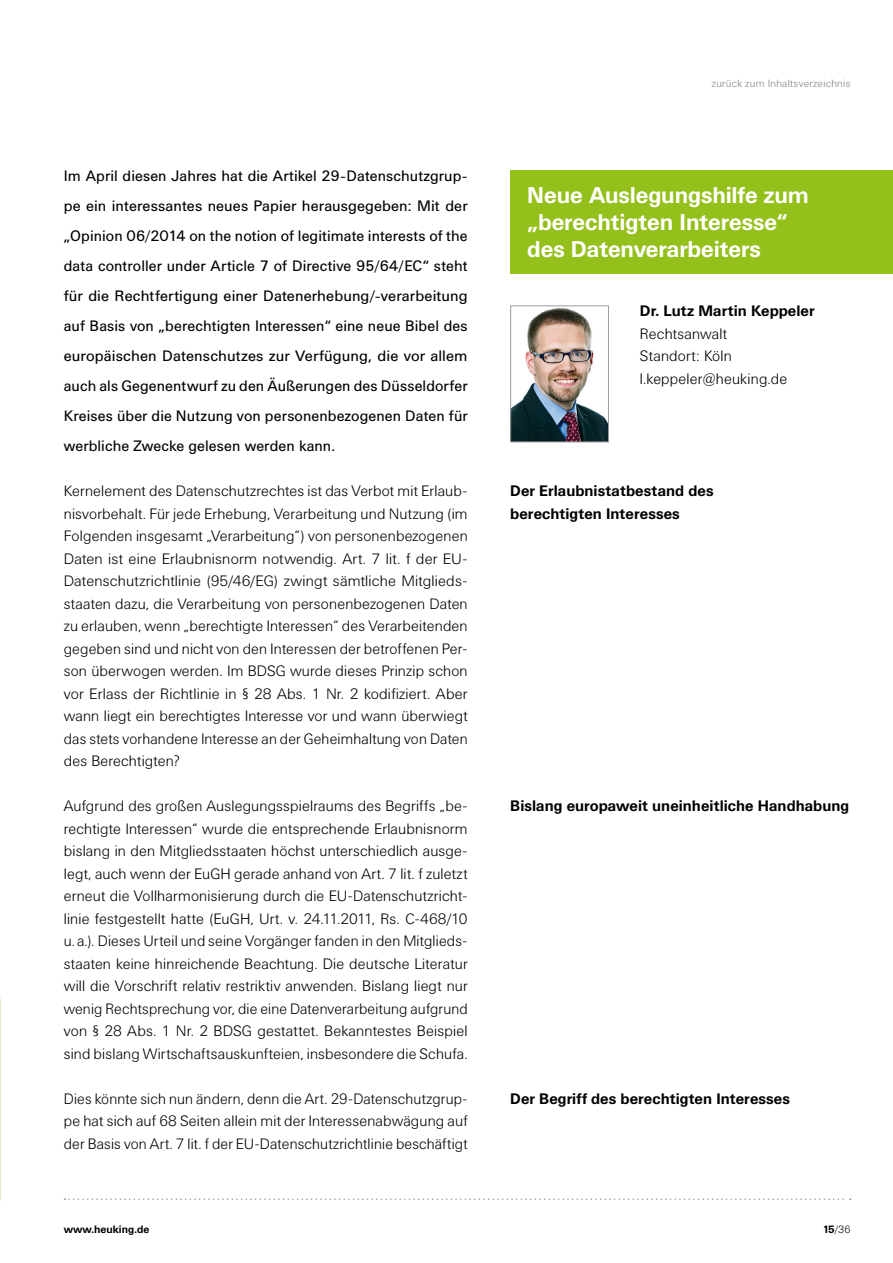
<style>
.page{position:relative;width:893px;height:1263px;background:#fff}
.page>*{position:absolute;margin:0;border:0;box-sizing:border-box;transform-origin:0 0}
.t1{font:700 22.5px/27px "Univers BQ";letter-spacing:-.005em;color:#fff}
.t2{font:300 15px/22.5px "Univers BQ";letter-spacing:.01em;color:#000;text-align:justify}
.t3{font:15px/30px "Univers BQ";letter-spacing:.005em;color:#000;text-align:justify}
.t4{font:700 15px/22.5px "Univers BQ";letter-spacing:.005em;color:#000}
.t5{font:300 10.5px "Univers BQ";letter-spacing:.025em;color:#868686}
.t6{font:700 10.5px "Univers BQ";color:#000}
.t7{font:300 10.5px "Univers BQ";color:#000}
.s1{font-weight:700}
</style>
<div class="page">
<svg style="left:65px;top:1198px;width:786px;height:2px"></svg>
<div style="left:510px;top:170px;width:383px;height:103px;background:#94c01c"></div>
<img style="left:512px;top:308px;width:95px;height:132px">
<div style="left:510px;top:305px;width:99px;height:137px;border:1px solid #9c9c9c"></div>
<p class="t3" style="left:64px;top:161px;width:405px">Im April diesen Jahres hat die Artikel 29-Datenschutzgrup&shy;pe ein interessantes neues Papier herausgegeben: Mit der „Opinion 06/2014 on the notion of legitimate interests of the data controller under Article 7 of Directive 95/64/EC“ steht für die Rechtfertigung einer Datenerhebung/-verarbeitung auf Basis von „berechtigten Interessen“ eine neue Bibel des europäischen Datenschutzes zur Verfügung, die vor allem auch als Gegenentwurf zu den Äußerungen des Düsseldorfer Kreises über die Nutzung von personenbezogenen Daten für werbliche Zwecke gelesen werden kann.</p>
<p class="t2" style="left:64px;top:480px;width:405px">Kernelement des Datenschutzrechtes ist das Verbot mit Erlaub&shy;nisvorbehalt. Für jede Erhebung, Verarbeitung und Nutzung (im Folgenden insgesamt „Verarbeitung“) von personenbezogenen Daten ist eine Erlaubnisnorm notwendig. Art. 7 lit. f der EU-Datenschutzrichtlinie (95/46/EG) zwingt sämtliche Mitglieds&shy;staaten dazu, die Verarbeitung von personenbezogenen Daten zu erlauben, wenn „berechtigte Interessen“ des Verarbeitenden gegeben sind und nicht von den Interessen der betroffenen Per&shy;son überwogen werden. Im BDSG wurde dieses Prinzip schon vor Erlass der Richtlinie in § 28 Abs. 1 Nr. 2 kodifiziert. Aber wann liegt ein berechtigtes Interesse vor und wann überwiegt das stets vorhandene Interesse an der Geheimhaltung von Daten des Berechtigten?</p>
<p class="t2" style="left:64px;top:795px;width:405px">Aufgrund des großen Auslegungsspielraums des Begriffs „be&shy;rechtigte Interessen“ wurde die entsprechende Erlaubnisnorm bislang in den Mitgliedsstaaten höchst unterschiedlich ausge&shy;legt, auch wenn der EuGH gerade anhand von Art. 7 lit. f zuletzt erneut die Vollharmonisierung durch die EU-Datenschutzricht&shy;linie festgestellt hatte (EuGH, Urt. v. 24.11.2011, Rs. C-468/10 u.a.). Dieses Urteil und seine Vorgänger fanden in den Mitglieds&shy;staaten keine hinreichende Beachtung. Die deutsche Literatur will die Vorschrift relativ restriktiv anwenden. Bislang liegt nur wenig Rechtsprechung vor, die eine Datenverarbeitung aufgrund von § 28 Abs. 1 Nr. 2 BDSG gestattet. Bekanntestes Beispiel sind bislang Wirtschaftsauskunfteien, insbesondere die Schufa.</p>
<p class="t2" style="left:64px;top:1088px;width:405px">Dies könnte sich nun ändern, denn die Art. 29-Datenschutzgrup&shy;pe hat sich auf 68 Seiten allein mit der Interessenabwägung auf der Basis von Art. 7 lit. f der EU-Datenschutzrichtlinie beschäftigt</p>
<p class="t5" style="left:712px;top:78px;width:140px">zurück zum Inhaltsverzeichnis</p>
<h1 class="t1" style="left:527px;top:182px;width:283px">Neue Auslegungshilfe zum „berechtigten Interesse“ des Datenverarbeiters</h1>
<p class="t4" style="left:640px;top:300px;width:176px">Dr. Lutz Martin Keppeler</p>
<p class="t2" style="left:640px;top:323px;width:149px;text-align:left">Rechtsanwalt<br>Standort: Köln l.keppeler@heuking.de</p>
<p class="t4" style="left:510px;top:480px;width:205px">Der Erlaubnistatbestand des berechtigten Interesses</p>
<p class="t4" style="left:510px;top:795px;width:340px">Bislang europaweit uneinheitliche Handhabung</p>
<p class="t4" style="left:510px;top:1087px;width:281px">Der Begriff des berechtigten Interesses</p>
<p class="t6" style="left:64px;top:1223px;width:87px">www.heuking.de</p>
<p class="t7" style="left:823px;top:1224px;width:29px"><span class="s1">15</span>/36</p>
</div>
